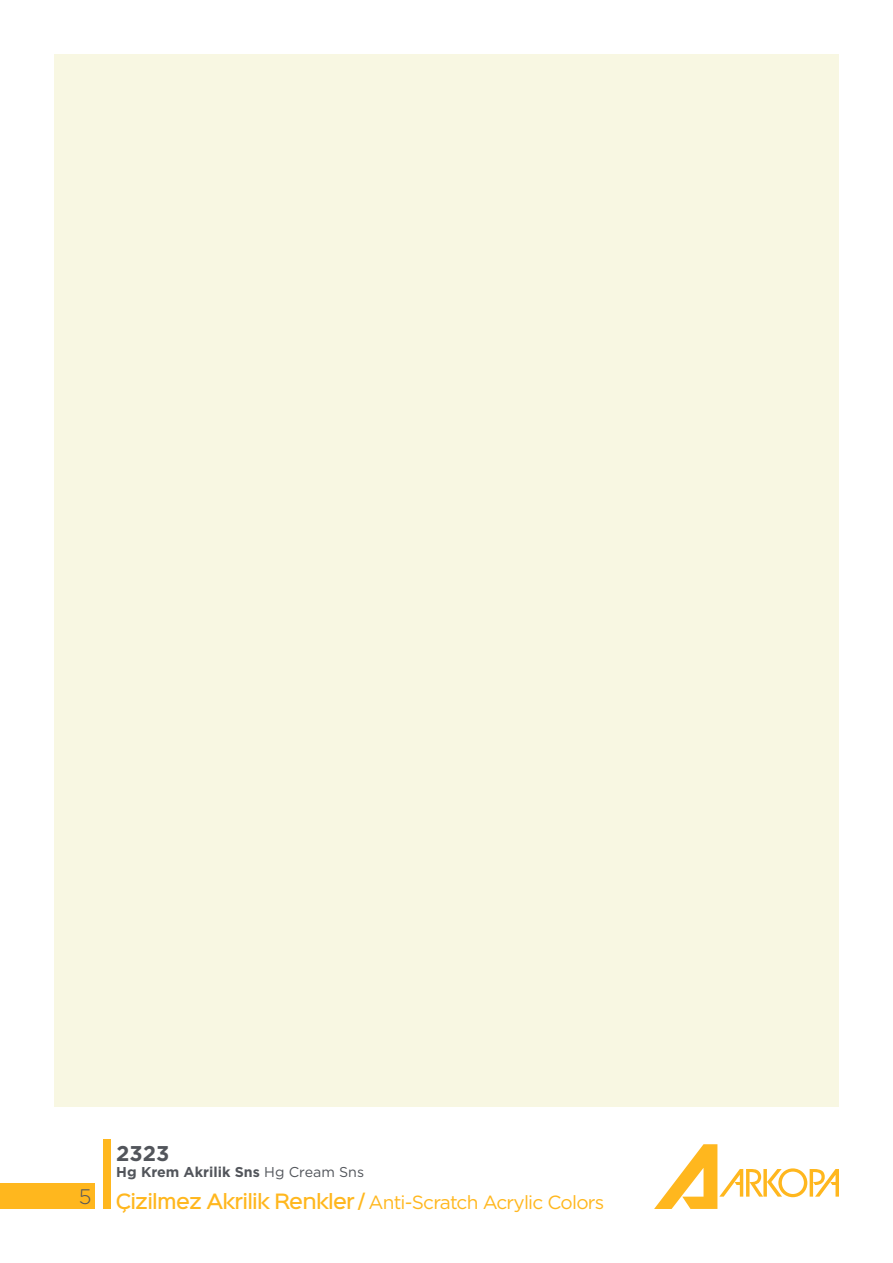
<style>
.page{position:relative;width:893px;height:1263px;background:#fff}
.page>*{position:absolute;margin:0;border:0;box-sizing:border-box;transform-origin:0 0}
.t1{font:700 21.3px "Gotham";color:#52555b}
.t2{font:300 21px "Gotham";color:#52555b}
.t3{font:19.05px "Gotham";letter-spacing:-.04em;color:#ffb71e}
.t4{font:700 14.25px "Gotham";color:#52555b}
.s1{font-weight:400}
.s2{font-family:"Sinkin Sans 500";font-weight:500}
</style>
<div class="page">
<div style="left:104px;top:1139px;width:7px;height:70px;background:#ffb71e"></div>
<svg style="left:654px;top:1144px;width:185px;height:65px"></svg>
<div style="left:0;top:1184px;width:95px;height:25px;background:#ffb71e"></div>
<p class="t2" style="left:79px;top:1183px;width:14px">5</p>
<p class="t1" style="left:116px;top:1140px;width:55px">2323</p>
<p class="t4" style="left:116px;top:1163px;width:249px">Hg Krem Akrilik Sns <span class="s1">Hg Cream Sns</span></p>
<p class="t3" style="left:116px;top:1190px;width:490px"><span class="s2">Çizilmez Akrilik Renkler /</span> Anti-Scratch Acrylic Colors</p>
</div>
